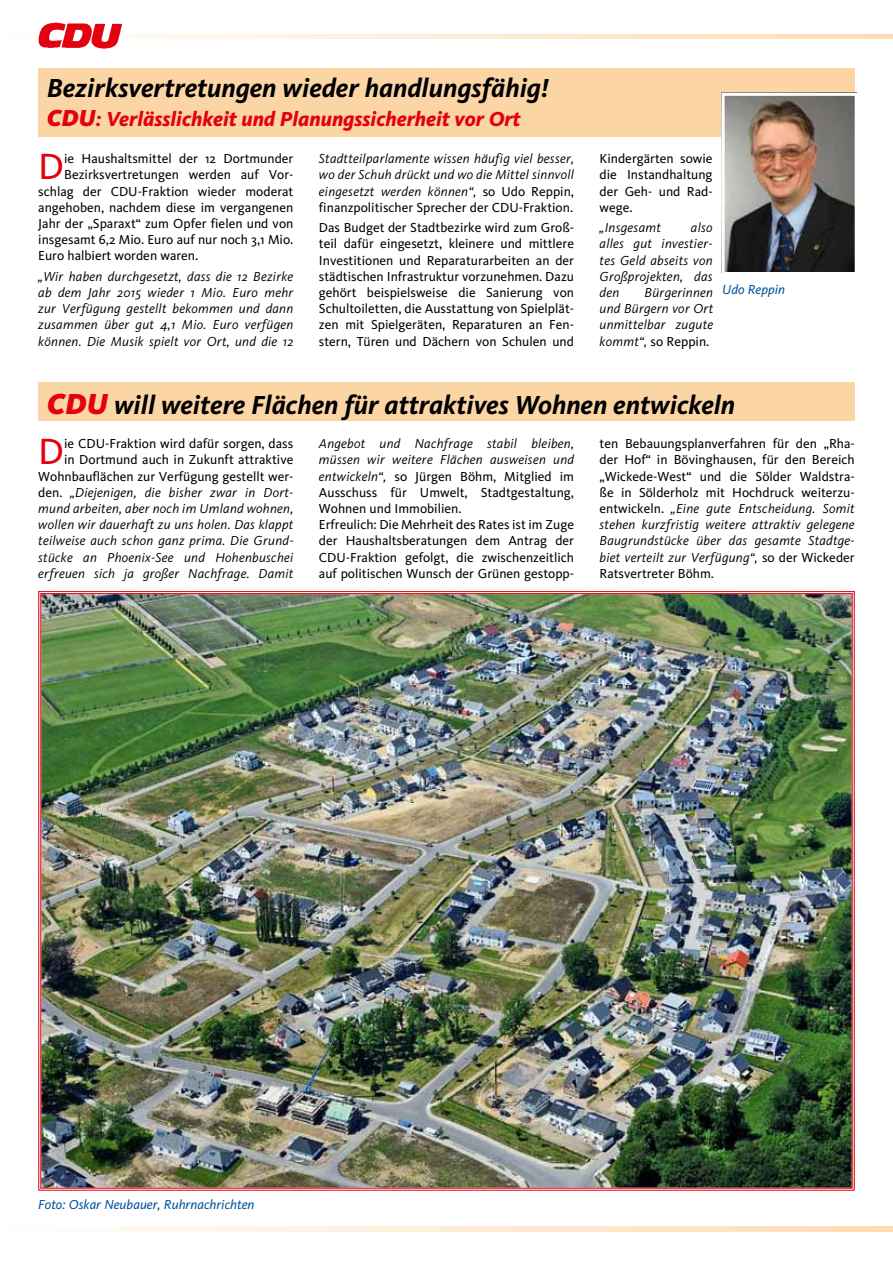
<style>
.page{position:relative;width:893px;height:1263px;background:#fff}
.page>*{position:absolute;margin:0;border:0;box-sizing:border-box;transform-origin:0 0}
.t1{font:37.8px "Kievit";color:#e3000f}
.t2{font:italic 700 27px "Kievit";color:#000}
.t3{font:italic 800 21px "Kievit";color:#e3000f}
.t4{font:13.5px/16.2px "Kievit";color:#000;text-align:justify}
.t5{font:italic 13.5px/16.2px "Kievit";letter-spacing:.02em;color:#000;text-align:justify}
.t6{font:italic 13.5px "Kievit";color:#00559d}
.s1{font-weight:900;font-size:24px}
.s2{font-weight:700}
.s3{font-style:normal}
.s4{font-weight:900;font-size:30px;color:#e3000f}
.s5{font-style:italic}
</style>
<div class="page">
<svg style="left:123px;top:34px;width:770px;height:4px;background:#feead3"></svg>
<svg style="left:108px;top:1227px;width:785px;height:4px;background:#feead3"></svg>
<img style="left:38px;top:23px;width:84px;height:25px">
<img style="left:38px;top:591px;width:817px;height:600px">
<div style="left:38px;top:68px;width:817px;height:68px;background:#fcd5a5"></div>
<img style="left:726px;top:97px;width:128px;height:174px">
<div style="left:722px;top:93px;width:136px;height:182px;border:3px solid #fff"></div>
<div style="left:38px;top:383px;width:817px;height:38px;background:#fcd5a5"></div>
<h2 class="t2" style="left:47px;top:72px;width:503px">Bezirksvertretungen wieder handlungsfähig!</h2>
<h3 class="t3" style="left:47px;top:106px;width:475px"><span class="s1">CDU</span><span class="s2">:</span> Verlässlichkeit und Planungssicherheit vor Ort</h3>
<h1 class="t1" style="left:38px;top:145px;width:27px">D</h1>
<p class="t4" style="left:64px;top:151px;width:231px">ie Haushaltsmittel der 12 Dortmunder</p>
<p class="t4" style="left:64px;top:167px;width:231px">Bezirksvertretungen werden auf Vor-</p>
<p class="t4" style="left:38px;top:183px;width:257px">schlag der CDU-Fraktion wieder moderat</p>
<p class="t4" style="left:38px;top:199px;width:257px">angehoben, nachdem diese im vergangenen</p>
<p class="t4" style="left:38px;top:216px;width:257px">Jahr der „Sparaxt“ zum Opfer fielen und von</p>
<p class="t4" style="left:38px;top:232px;width:257px">insgesamt 6,2 Mio. Euro auf nur noch 3,1 Mio.</p>
<p class="t4" style="left:38px;top:248px;width:162px">Euro halbiert worden waren.</p>
<p class="t5" style="left:38px;top:268px;width:257px">„Wir haben durchgesetzt, dass die 12 Bezirke ab dem Jahr 2015 wieder 1 Mio. Euro mehr zur Verfügung gestellt bekommen und dann zusammen über gut 4,1 Mio. Euro verfügen können. Die Musik spielt vor Ort, und die 12</p>
<p class="t5" style="left:319px;top:151px;width:257px">Stadtteilparlamente wissen häufig viel besser, wo der Schuh drückt und wo die Mittel sinnvoll eingesetzt werden können“, <span class="s3">so Udo Reppin, finanzpolitischer Sprecher der CDU-Fraktion.</span></p>
<p class="t4" style="left:319px;top:220px;width:257px">Das Budget der Stadtbezirke wird zum Groß&shy;teil dafür eingesetzt, kleinere und mittlere Investitionen und Reparaturarbeiten an der städtischen Infrastruktur vorzunehmen. Dazu gehört beispielsweise die Sanierung von Schultoiletten, die Ausstattung von Spielplät&shy;zen mit Spielgeräten, Reparaturen an Fen&shy;stern, Türen und Dächern von Schulen und</p>
<p class="t4" style="left:600px;top:151px;width:115px">Kindergärten sowie die Instandhaltung der Geh- und Rad&shy;wege.</p>
<p class="t5" style="left:600px;top:220px;width:63px">„Insgesamt</p>
<p class="t5" style="left:600px;top:220px;width:115px;text-indent:91px">also alles gut investier&shy;tes Geld abseits von Großprojekten, das den</p>
<p class="t5" style="left:600px;top:284px;width:115px;text-indent:45px">Bürgerinnen und Bürgern vor Ort unmittelbar zugute kommt“, <span class="s3">so Reppin.</span></p>
<p class="t6" style="left:722px;top:282px;width:64px">Udo Reppin</p>
<h2 class="t2" style="left:47px;top:389px;width:690px"><span class="s4">CDU</span> will weitere Flächen für attraktives Wohnen entwickeln</h2>
<p class="t5" style="left:38px;top:435px;width:257px;text-align:right"><span class="s3">ie CDU-Fraktion wird dafür sorgen, dass<br>in Dortmund auch in Zukunft attraktive Wohnbauflächen zur Verfügung gestellt wer&shy;den.</span> „Diejenigen, die bisher zwar in Dort&shy;mund arbeiten, aber noch im Umland wohnen, wollen wir dauerhaft zu uns holen. Das klappt teilweise auch schon ganz prima. Die Grund&shy;stücke an Phoenix-See und Hohenbuschei erfreuen sich ja großer Nachfrage. Damit</p>
<p class="t4" style="left:319px;top:436px;width:257px;text-align:left"><span class="s5">Angebot und Nachfrage stabil bleiben, müssen wir weitere Flächen ausweisen und entwickeln“,</span> so Jürgen Böhm, Mitglied im Ausschuss für Umwelt, Stadtgestaltung, Wohnen und Immobilien.<br>Erfreulich: Die Mehrheit des Rates ist im Zuge der Haushaltsberatungen dem Antrag der CDU-Fraktion gefolgt, die zwischenzeitlich auf politischen Wunsch der Grünen gestopp-</p>
<p class="t4" style="left:600px;top:436px;width:257px">ten Bebauungsplanverfahren für den „Rha&shy;der Hof“ in Bövinghausen, für den Bereich „Wickede-West“ und die Sölder Waldstra&shy;ße in Sölderholz mit Hochdruck weiterzu&shy;entwickeln. <span class="s5">„Eine gute Entscheidung. Somit stehen kurzfristig weitere attraktiv gelegene Baugrundstücke über das gesamte Stadtge&shy;biet verteilt zur Verfügung“,</span> so der Wickeder Ratsvertreter Böhm.</p>
<h1 class="t1" style="left:38px;top:430px;width:27px">D</h1>
<p class="t6" style="left:38px;top:1197px;width:218px">Foto: Oskar Neubauer, Ruhrnachrichten</p>
</div>
